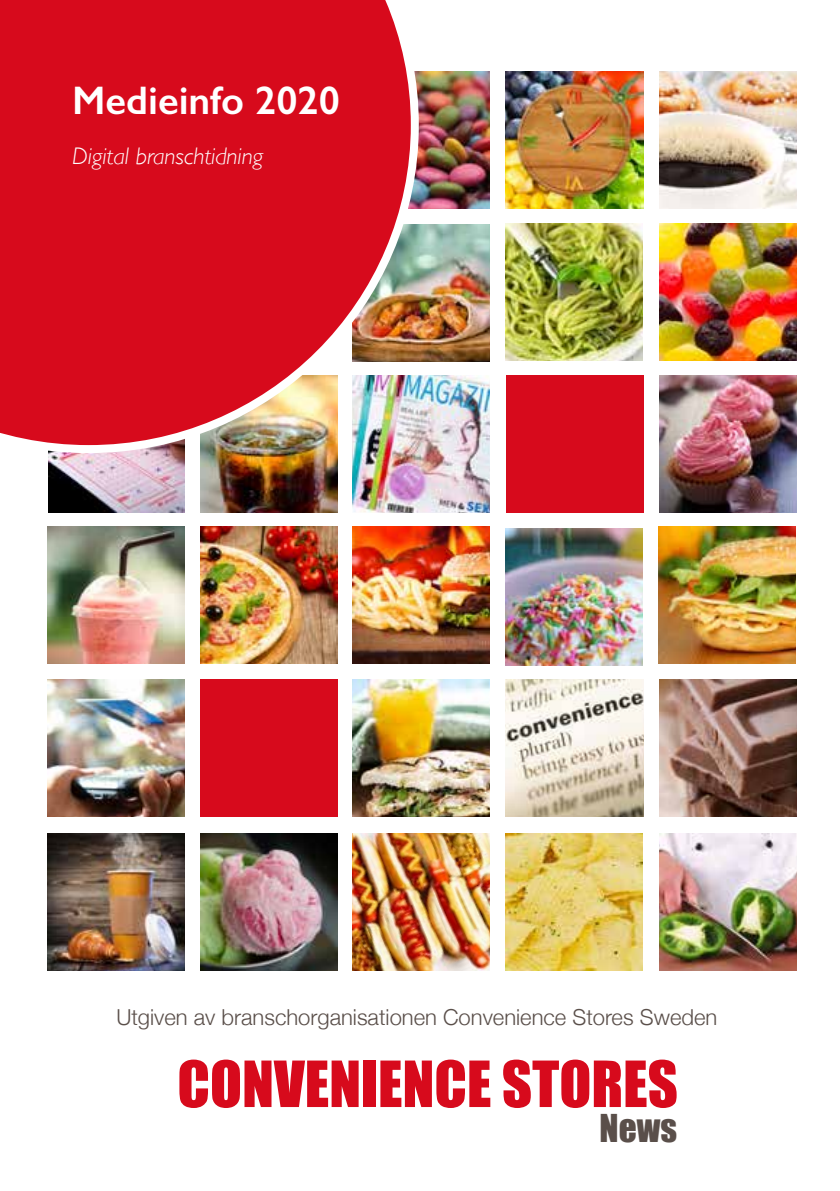
<style>
.page{position:relative;width:840px;height:1191px;background:#fff}
.page>*{position:absolute;margin:0;border:0;box-sizing:border-box;transform-origin:0 0}
.t1{font:58.8px "Impact";color:#d70a1c}
.t2{font:600 40px "Gill Sans";color:#fff}
.t3{font:35.2px "Impact";color:#5a4f4a}
.t4{font:italic 300 24px "Gill Sans";color:#fff}
.t5{font:300 22px "Helvetica Neue";color:#5a4f4a}
</style>
<div class="page">
<img style="left:200px;top:453px;width:137px;height:60px">
<img style="left:48px;top:453px;width:137px;height:60px">
<img style="left:418px;top:225px;width:71px;height:137px">
<img style="left:418px;top:71px;width:71px;height:137px">
<svg style="left:0;top:0;width:418px;height:453px;background:#d6232f"></svg>
<img style="left:658px;top:527px;width:137px;height:137px">
<img style="left:505px;top:833px;width:137px;height:137px">
<img style="left:659px;top:223px;width:136px;height:137px">
<img style="left:200px;top:833px;width:137px;height:137px">
<img style="left:505px;top:679px;width:137px;height:137px">
<img style="left:659px;top:679px;width:136px;height:137px">
<img style="left:659px;top:71px;width:136px;height:137px">
<div style="left:505px;top:376px;width:137px;height:137px;background:#d70a1c"></div>
<div style="left:200px;top:679px;width:137px;height:137px;background:#d70a1c"></div>
<img style="left:352px;top:833px;width:137px;height:137px">
<img style="left:48px;top:679px;width:137px;height:137px">
<img style="left:352px;top:376px;width:137px;height:137px">
<img style="left:200px;top:527px;width:137px;height:137px">
<img style="left:505px;top:223px;width:137px;height:137px">
<img style="left:352px;top:527px;width:137px;height:137px">
<img style="left:505px;top:528px;width:137px;height:137px">
<img style="left:48px;top:527px;width:137px;height:137px">
<img style="left:352px;top:679px;width:137px;height:137px">
<img style="left:659px;top:833px;width:136px;height:137px">
<img style="left:659px;top:376px;width:136px;height:137px">
<img style="left:48px;top:833px;width:137px;height:137px">
<img style="left:505px;top:71px;width:137px;height:137px">
<h2 class="t2" style="left:72px;top:76px;width:269px">Medieinfo 2020</h2>
<p class="t4" style="left:72px;top:142px;width:192px">Digital branschtidning</p>
<p class="t5" style="left:116px;top:999px;width:602px">Utgiven av branschorganisationen Convenience Stores Sweden</p>
<h1 class="t1" style="left:177px;top:1038px;width:502px">CONVENIENCE STORES</h1>
<h3 class="t3" style="left:599px;top:1101px;width:79px">News</h3>
</div>
